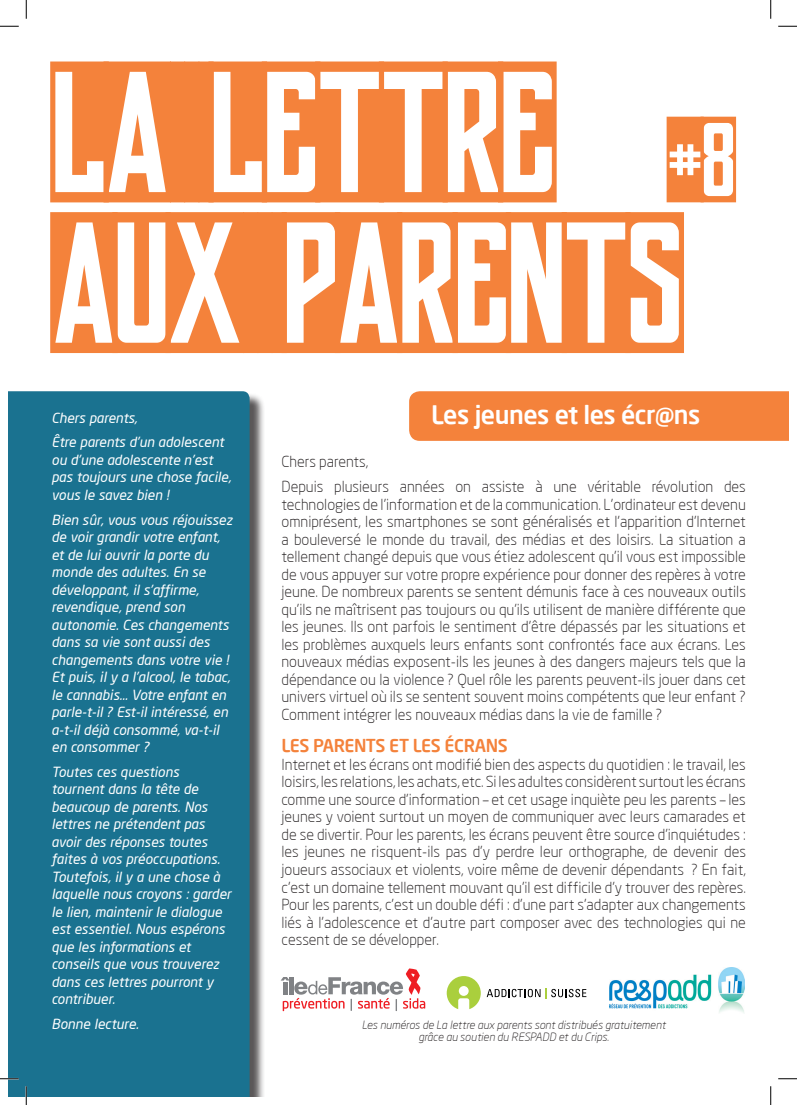
<style>
.page{position:relative;width:797px;height:1105px;background:#fff}
.page>*{position:absolute;margin:0;border:0;box-sizing:border-box;transform-origin:0 0}
.t1{font:176px/150.6px "yorkwhiteletter";letter-spacing:-.02em;color:#f4823b}
.t2{font:107px "yorkwhiteletter";color:#f4823b}
.t3{font:500 25px "Neo Sans Pro";letter-spacing:-.02em;color:#fff}
.t4{font:500 17.5px "Neo Sans Pro";letter-spacing:-.02em;color:#f4823b}
.t5{font:300 15px/17.5px "Neo Sans Pro";color:#231f20;text-align:justify}
.t6{font:italic 13.75px/17.5px "Neo Sans Pro";color:#fff}
.t7{font:italic 300 11.25px/12.5px "Neo Sans Pro";color:#231f20;text-align:center}
</style>
<div class="page">
<div style="left:9px;top:393px;width:256px;height:703px;background:#231f20;opacity:.75"></div>
<div style="left:9px;top:391px;width:240px;height:705px;background:#1a7290"></div>
<svg style="left:446px;top:976px;width:140px;height:33px"></svg>
<img style="left:609px;top:967px;width:135px;height:46px">
<svg style="left:281px;top:968px;width:144px;height:43px"></svg>
<div style="left:409px;top:391px;width:379px;height:50px;background:#f4823b"></div>
<svg style="left:0;top:25px;width:19px;height:2px"></svg>
<svg style="left:778px;top:25px;width:19px;height:2px"></svg>
<svg style="left:0;top:1078px;width:19px;height:1px"></svg>
<svg style="left:778px;top:1078px;width:19px;height:1px"></svg>
<svg style="left:25px;top:0;width:2px;height:19px"></svg>
<svg style="left:25px;top:1086px;width:2px;height:19px"></svg>
<svg style="left:770px;top:0;width:1px;height:19px"></svg>
<svg style="left:770px;top:1086px;width:1px;height:19px"></svg>
<h1 class="t1" style="left:51px;top:57px;width:633px">LA&lt;&lt;&lt;LETTRE<br>AUX&lt;&lt;&lt;PARENTS</h1>
<h2 class="t2" style="left:667px;top:95px;width:70px">#8</h2>
<p class="t6" style="left:52px;top:405px;width:174px;line-height:24.6px">Chers parents,<br>Être parents d’un adolescent</p>
<p class="t6" style="left:52px;top:451px;width:181px">ou d’une adolescente n’est pas toujours une chose facile, vous le savez bien !</p>
<p class="t6" style="left:52px;top:510px;width:182px">Bien sûr, vous vous réjouissez de voir grandir votre enfant, et de lui ouvrir la porte du monde des adultes. En se développant, il s’affirme, revendique, prend son autonomie. Ces changements dans sa vie sont aussi des changements dans votre vie !<br>Et puis, il y a l’alcool, le tabac, le cannabis… Votre enfant en parle-t-il ? Est-il intéressé, en a-t-il déjà consommé, va-t-il en consommer ?</p>
<p class="t6" style="left:52px;top:763px;width:181px">Toutes ces questions tournent dans la tête de beaucoup de parents. Nos lettres ne prétendent pas avoir des réponses toutes faites à vos préoccupations.<br>Toutefois, il y a une chose à laquelle nous croyons : garder le lien, maintenir le dialogue est essentiel. Nous espérons que les informations et conseils que vous trouverez dans ces lettres pourront y contribuer.</p>
<p class="t6" style="left:52px;top:1015px;width:89px">Bonne lecture.</p>
<h3 class="t3" style="left:431px;top:399px;width:270px">Les jeunes et les écr@ns</h3>
<p class="t5" style="left:281px;top:449px;width:466px;line-height:24.6px">Chers parents,<br>Depuis plusieurs années on assiste à une véritable révolution des</p>
<p class="t5" style="left:281px;top:495px;width:466px">technologies de l’information et de la communication. L’ordinateur est devenu omniprésent, les smartphones se sont généralisés et l’apparition d’Internet a bouleversé le monde du travail, des médias et des loisirs. La situation a tellement changé depuis que vous étiez adolescent qu’il vous est impossible de vous appuyer sur votre propre expérience pour donner des repères à votre jeune. De nombreux parents se sentent démunis face à ces nouveaux outils qu’ils ne maîtrisent pas toujours ou qu’ils utilisent de manière différente que les jeunes. Ils ont parfois le sentiment d’être dépassés par les situations et les problèmes auxquels leurs enfants sont confrontés face aux écrans. Les nouveaux médias exposent-ils les jeunes à des dangers majeurs tels que la dépendance ou la violence ? Quel rôle les parents peuvent-ils jouer dans cet univers virtuel où ils se sentent souvent moins compétents que leur enfant ?<br>Comment intégrer les nouveaux médias dans la vie de famille ?</p>
<p class="t4" style="left:281px;top:735px;width:228px">LES PARENTS ET LES ÉCRANS</p>
<p class="t5" style="left:281px;top:755px;width:466px">Internet et les écrans ont modifié bien des aspects du quotidien : le travail, les loisirs, les relations, les achats, etc. Si les adultes considèrent surtout les écrans comme une source d’information – et cet usage inquiète peu les parents – les jeunes y voient surtout un moyen de communiquer avec leurs camarades et de se divertir. Pour les parents, les écrans peuvent être source d’inquiétudes : les jeunes ne risquent-ils pas d’y perdre leur orthographe, de devenir des joueurs associaux et violents, voire même de devenir dépendants ? En fait, c’est un domaine tellement mouvant qu’il est difficile d’y trouver des repères.<br>Pour les parents, c’est un double défi : d’une part s’adapter aux changements liés à l’adolescence et d’autre part composer avec des technologies qui ne cessent de se développer.</p>
<p class="t7" style="left:362px;top:1018px;width:305px">Les numéros de La lettre aux parents sont distribués gratuitement grâce au soutien du RESPADD et du Crips.</p>
</div>
